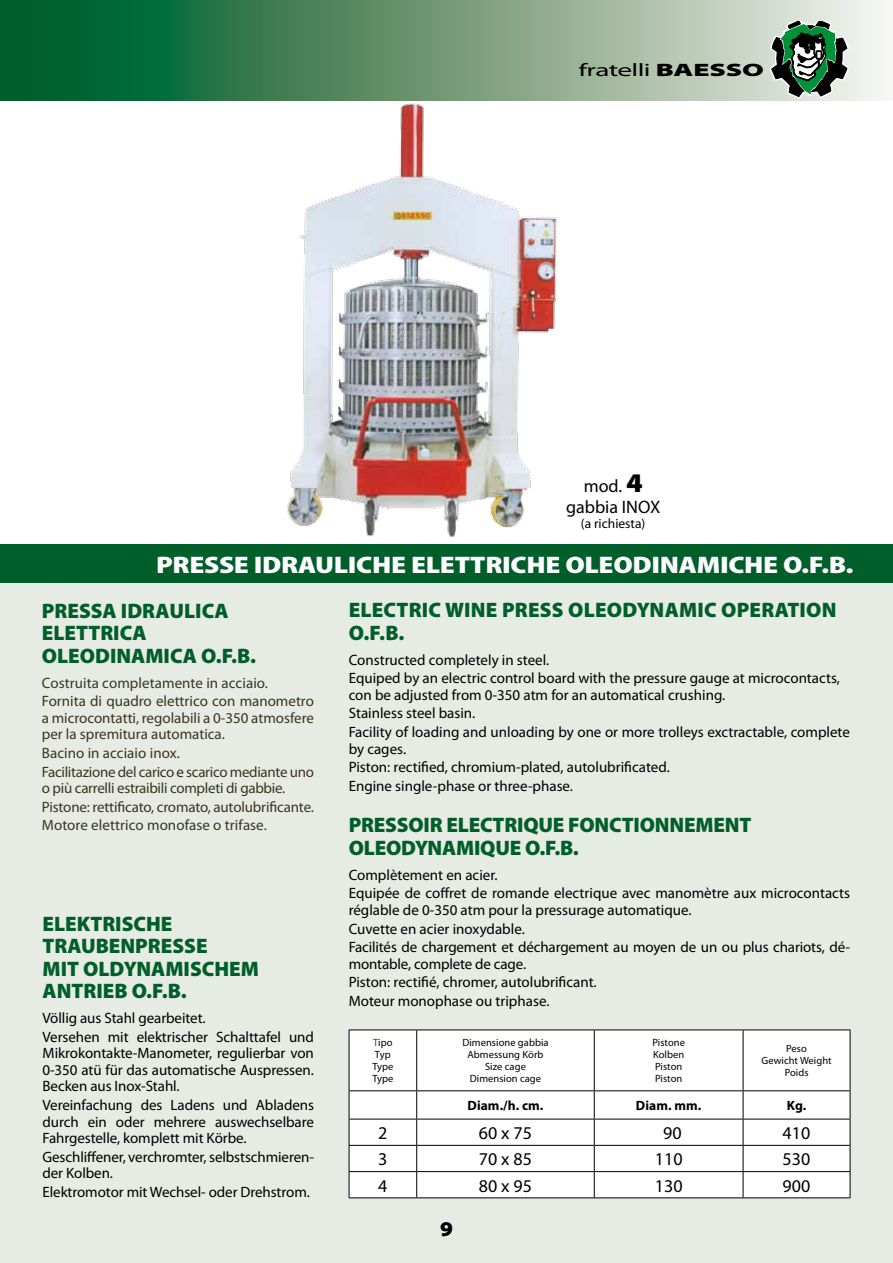
<style>
.page{position:relative;width:893px;height:1263px;background:#fff}
.page>*{position:absolute;margin:0;border:0;box-sizing:border-box;transform-origin:0 0}
.t1{font:900 semi-condensed 24px "Myriad Pro";letter-spacing:-.01em;color:#fff;scale:1.23 1}
.t2{font:900 21px/22.5px "Myriad Pro";color:#005e2a}
.t3{font:900 semi-expanded 21px "Myriad Pro";color:#000}
.t4{font:18px/21.6px "Myriad Pro";letter-spacing:.005em;color:#000;text-align:center}
.t5{font:semi-expanded 18px "Myriad Pro";letter-spacing:-.025em;color:#000;scale:1.5 1}
.t6{font:15px/18.6px "Myriad Pro";color:#000}
.t7{font:15px/18.6px "Myriad Pro";color:#3c3522}
.t8{font:15px/18.6px "Myriad Pro";letter-spacing:-.02em;color:#3c3522}
.t9{font:700 13.5px "Myriad Pro";letter-spacing:.005em;color:#000}
.t10{font:13.5px "Myriad Pro";color:#000}
.t11{font:10.5px/12px "Myriad Pro";letter-spacing:.005em;color:#000}
.s1{font-weight:900}
.s2{font-weight:900;font-stretch:semi-expanded;font-size:27px}
.s3{color:#392817}
.s4{color:#513c2d}
</style>
<div class="page">
<svg style="left:0;top:0;width:886px;height:101px;background:#679875"></svg>
<svg style="left:768px;top:22px;width:82px;height:78px;background:#698572"></svg>
<div style="left:0;top:583px;width:893px;height:680px;background:#e6ebe3"></div>
<div style="left:0;top:544px;width:893px;height:39px;background:#005e2a"></div>
<div style="left:350px;top:1030px;width:500px;height:167px;background:#fff"></div>
<hr style="left:349px;top:1029px;width:68px;height:1px;background:#000">
<hr style="left:349px;top:1030px;width:1px;height:60px;background:#000">
<hr style="left:417px;top:1029px;width:177px;height:1px;background:#000">
<hr style="left:416px;top:1030px;width:1px;height:60px;background:#000">
<hr style="left:594px;top:1029px;width:149px;height:1px;background:#000">
<hr style="left:594px;top:1030px;width:1px;height:60px;background:#000">
<hr style="left:743px;top:1029px;width:107px;height:1px;background:#000">
<hr style="left:743px;top:1030px;width:1px;height:60px;background:#000">
<hr style="left:850px;top:1030px;width:1px;height:60px;background:#000">
<hr style="left:349px;top:1090px;width:68px;height:1px;background:#000">
<hr style="left:417px;top:1090px;width:177px;height:1px;background:#000">
<hr style="left:594px;top:1090px;width:149px;height:1px;background:#000">
<hr style="left:743px;top:1090px;width:107px;height:1px;background:#000">
<hr style="left:349px;top:1119px;width:68px;height:1px;background:#000">
<hr style="left:417px;top:1119px;width:177px;height:1px;background:#000">
<hr style="left:594px;top:1119px;width:149px;height:1px;background:#000">
<hr style="left:743px;top:1119px;width:107px;height:1px;background:#000">
<hr style="left:349px;top:1145px;width:68px;height:1px;background:#000">
<hr style="left:417px;top:1145px;width:177px;height:1px;background:#000">
<hr style="left:594px;top:1145px;width:149px;height:1px;background:#000">
<hr style="left:743px;top:1145px;width:107px;height:1px;background:#000">
<hr style="left:349px;top:1171px;width:68px;height:1px;background:#000">
<svg style="left:349px;top:1091px;width:1px;height:106px"></svg>
<hr style="left:417px;top:1171px;width:177px;height:1px;background:#000">
<svg style="left:416px;top:1091px;width:1px;height:106px"></svg>
<hr style="left:594px;top:1171px;width:149px;height:1px;background:#000">
<svg style="left:594px;top:1091px;width:1px;height:106px"></svg>
<hr style="left:743px;top:1171px;width:107px;height:1px;background:#000">
<svg style="left:743px;top:1091px;width:1px;height:106px"></svg>
<svg style="left:850px;top:1091px;width:1px;height:106px"></svg>
<hr style="left:349px;top:1197px;width:68px;height:1px;background:#000">
<hr style="left:417px;top:1197px;width:177px;height:1px;background:#000">
<hr style="left:594px;top:1197px;width:149px;height:1px;background:#000">
<hr style="left:743px;top:1197px;width:107px;height:1px;background:#000">
<img style="left:287px;top:103px;width:270px;height:434px">
<p class="t5" style="left:579px;top:59px;width:125px">fratelli <span class="s1">BAESSO</span></p>
<p class="t4" style="left:566px;top:474px;width:96px">mod. <span class="s2">4 </span>gabbia INOX</p>
<p class="t10" style="left:581px;top:515px;width:66px">(a richiesta)</p>
<h1 class="t1" style="left:46px;top:549px;width:174px">TORCHI A CRICCO</h1>
<h2 class="t2" style="left:42px;top:599px;width:216px">PRESSA IDRAULICA<br>ELETTRICA<br>OLEODINAMICA O.F.B.</h2>
<p class="t7" style="left:42px;top:673px;width:274px">Costruita completamente in acciaio.<br>Fornita di quadro elettrico con manometro</p>
<p class="t7" style="left:42px;top:709px;width:274px;line-height:16.5px">a microcontatti, regolabili a 0-350 atmosfere per la spremitura automatica.</p>
<p class="t8" style="left:42px;top:743px;width:274px">Bacino in acciaio inox.<br>Facilitazione del carico <span class="s3">e</span> scarico mediante uno</p>
<p class="t7" style="left:42px;top:779px;width:274px">o più carrelli estraibili completi di gabbie.<br>Pistone: rettificato, cromato, autolubrificante.<br>Motore elettrico monofase o trifase.</p>
<h1 class="t1" style="left:156px;top:549px;width:569px">PRESSE IDRAULICHE ELETTRICHE OLEODINAMICHE O.F.B.</h1>
<h2 class="t2" style="left:349px;top:598px;width:489px">ELECTRIC WINE PRESS OLEODYNAMIC OPERATION<br>O.F.B.</h2>
<p class="t6" style="left:349px;top:650px;width:493px">Constructed completely in steel.<br>Equiped by an electric control board with the pressure gauge at microcontacts,</p>
<p class="t6" style="left:349px;top:685px;width:503px">con be adjusted from 0-350 atm for an automatical crushing.<br>Stainless steel basin.<br>Facility of loading and unloading by one or more trolleys exctractable, complete</p>
<p class="t6" style="left:349px;top:739px;width:323px">by cages.<br>Piston: rectified, chromium-plated, autolubrificated.<br>Engine single-phase or three-phase.</p>
<h2 class="t2" style="left:349px;top:813px;width:404px">PRESSOIR ELECTRIQUE FONCTIONNEMENT<br>OLEODYNAMIQUE O.F.B.</h2>
<p class="t6" style="left:349px;top:865px;width:503px">Complètement en acier.<br>Equipée de coffret de romande electrique avec manomètre aux microcontacts</p>
<p class="t6" style="left:349px;top:900px;width:503px">réglable de 0-350 atm pour la pressurage automatique.<br>Cuvette en acier inoxydable.<br>Facilités de chargement et déchargement au moyen de un ou plus chariots, dé-</p>
<p class="t6" style="left:349px;top:954px;width:249px">montable, complete de cage.<br>Piston: rectifié, chromer, autolubrificant.<br>Moteur monophase ou triphase.</p>
<h2 class="t2" style="left:43px;top:912px;width:218px">ELEKTRISCHE<br>TRAUBENPRESSE<br>MIT OLDYNAMISCHEM<br>ANTRIEB O.F.B.</h2>
<p class="t6" style="left:43px;top:1009px;width:273px">Völlig aus Stahl gearbeitet.<br>Versehen mit elektrischer Schalttafel und</p>
<p class="t6" style="left:43px;top:1045px;width:273px;line-height:16.5px;text-align:justify">Mikrokontakte-Manometer, regulierbar von 0-350 atü für das automatische Auspressen.<br>Becken aus Inox-Stahl.</p>
<p class="t6" style="left:43px;top:1096px;width:273px;line-height:16.5px;text-align:justify">Vereinfachung des Ladens und Abladens durch ein oder mehrere auswechselbare Fahrgestelle, komplett mit Körbe.</p>
<p class="t6" style="left:43px;top:1148px;width:273px;line-height:16.5px">Geschliffener, verchromter, selbstschmieren&shy;der Kolben.</p>
<p class="t6" style="left:43px;top:1182px;width:269px">Elektromotor mit Wechsel- oder Drehstrom.</p>
<p class="t11" style="left:372px;top:1037px;width:23px"><span class="s4">T</span>ipo<br>Typ<br>Type<br>Type</p>
<p class="t11" style="left:462px;top:1037px;width:88px;text-align:center">Dimensione gabbia<br>Abmessung Körb<br>Size cage<br>Dimension cage</p>
<p class="t11" style="left:652px;top:1037px;width:34px">Pistone<br>Kolben<br>Piston<br>Piston</p>
<p class="t11" style="left:761px;top:1043px;width:72px;text-align:center">Peso<br>Gewicht Weight<br>Poids</p>
<p class="t9" style="left:467px;top:1097px;width:77px">Diam./h. cm.</p>
<p class="t9" style="left:636px;top:1097px;width:67px">Diam. mm.</p>
<p class="t9" style="left:787px;top:1097px;width:21px">Kg.</p>
<p class="t4" style="left:378px;top:1122px;width:11px">2</p>
<p class="t4" style="left:479px;top:1122px;width:55px">60 x 75</p>
<p class="t4" style="left:663px;top:1122px;width:20px">90</p>
<p class="t4" style="left:783px;top:1122px;width:29px">410</p>
<p class="t4" style="left:378px;top:1148px;width:11px">3</p>
<p class="t4" style="left:479px;top:1148px;width:55px">70 x 85</p>
<p class="t4" style="left:655px;top:1148px;width:29px">110</p>
<p class="t4" style="left:783px;top:1148px;width:29px">530</p>
<p class="t4" style="left:378px;top:1174px;width:11px">4</p>
<p class="t4" style="left:479px;top:1174px;width:55px">80 x 95</p>
<p class="t4" style="left:655px;top:1174px;width:29px">130</p>
<p class="t4" style="left:783px;top:1174px;width:29px">900</p>
<h2 class="t3" style="left:440px;top:1215px;width:14px">9</h2>
</div>
